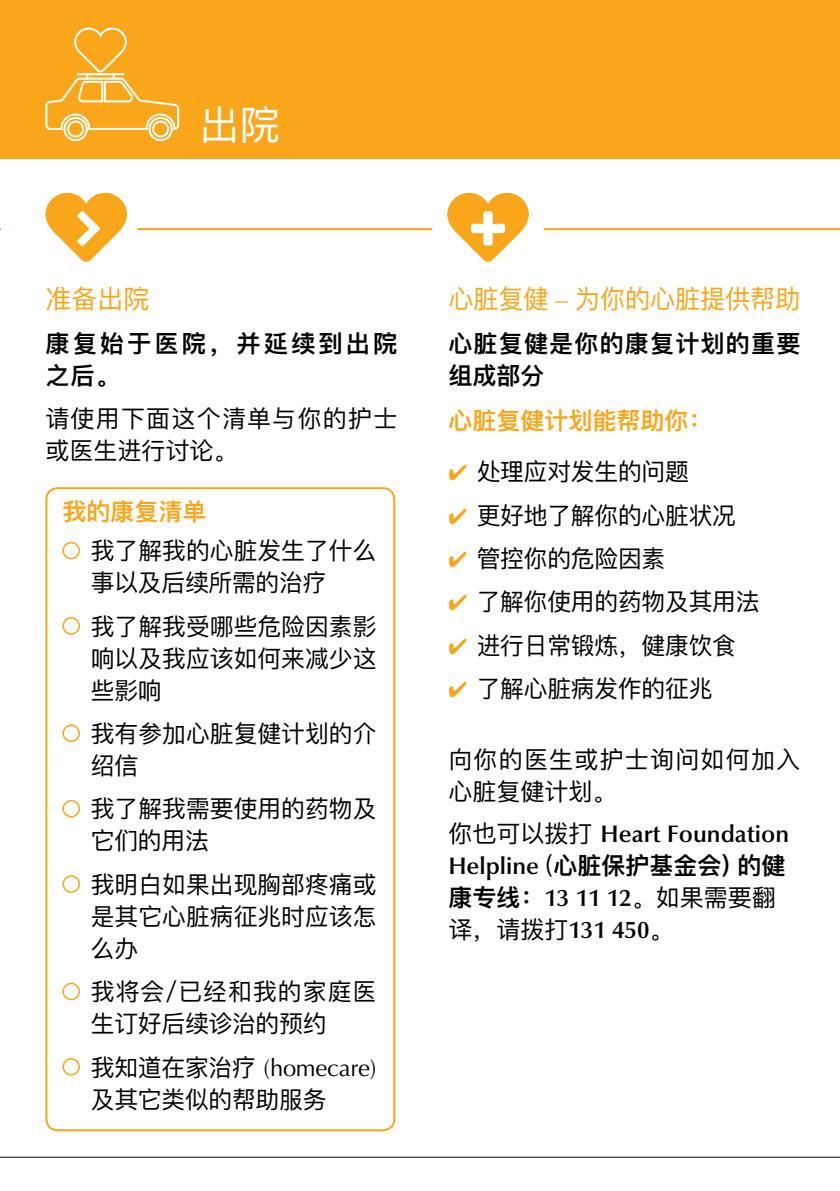
<style>
.page{position:relative;width:840px;height:1191px;background:#fff}
.page>*{position:absolute;margin:0;border:0;box-sizing:border-box;transform-origin:0 0}
.t1{font:40px "Ping Fang SC";color:#fff}
.t2{font:26px "Ping Fang SC";letter-spacing:-.01em;color:#faa61a}
.t3{font:24px/32px "Ping Fang SC";color:#000}
.t4{font:24px/32px "Ping Fang SC";letter-spacing:.05em;color:#000}
.t5{font:600 24px "Optima LT Std";color:#000}
.t6{font:24px/32px "Ping Fang SC";letter-spacing:.02em;color:#000}
.t7{font:600 24px "Ping Fang SC";color:#000}
.t8{font:600 24px/32px "Ping Fang SC";letter-spacing:.05em;color:#000}
.t9{font:24px "Optima LT Std";letter-spacing:-.01em;color:#000}
.t10{font:600 24px "Ping Fang SC";color:#faa61a}
.t11{font:600 24px/32px "Ping Fang SC";letter-spacing:.125em;color:#000}
.s1{font-family:"Ping Fang SC"}
.s2{font-family:"Optima LT Std"}
.s3{color:#faa61a}
.s4{font-family:"Ping Fang SC";font-weight:400}
.s5{font-weight:400}
.s6{font-family:"Optima LT Std";font-weight:600}
</style>
<div class="page">
<div style="left:45px;top:487px;width:350px;height:644px;border:2px solid #faa61a;border-radius:11px"></div>
<div style="left:0;top:0;width:839px;height:159px;background:#faa61a"></div>
<hr style="left:839px;top:0;width:1px;height:159px;background:#1d8d72">
<hr style="left:137px;top:228px;width:295px;height:2px;background:#faa61a">
<hr style="left:543px;top:228px;width:296px;height:2px;background:#faa61a">
<hr style="left:0;top:1156px;width:839px;height:1px;background:#000">
<div style="left:62px;top:542px;width:18px;height:17px;border:2px solid #faa61a;border-radius:50%"></div>
<div style="left:62px;top:617px;width:18px;height:17px;border:2px solid #faa61a;border-radius:50%"></div>
<div style="left:62px;top:724px;width:18px;height:18px;border:2px solid #faa61a;border-radius:50%"></div>
<div style="left:62px;top:800px;width:18px;height:17px;border:2px solid #faa61a;border-radius:50%"></div>
<div style="left:62px;top:875px;width:18px;height:17px;border:2px solid #faa61a;border-radius:50%"></div>
<div style="left:62px;top:982px;width:18px;height:18px;border:2px solid #faa61a;border-radius:50%"></div>
<div style="left:62px;top:1058px;width:18px;height:17px;border:2px solid #faa61a;border-radius:50%"></div>
<svg style="left:45px;top:192px;width:82px;height:70px"></svg>
<svg style="left:447px;top:192px;width:82px;height:70px"></svg>
<svg style="left:45px;top:27px;width:135px;height:115px"></svg>
<h1 class="t1" style="left:199px;top:100px;width:81px">出院</h1>
<p class="t2" style="left:45px;top:283px;width:105px">准备出院</p>
<p class="t11" style="left:45px;top:327px;width:353px">康复始于医院，并延续到出院之后。</p>
<p class="t4" style="left:45px;top:402px;width:353px">请使用下面这个清单与你的护士或医生进行讨论。</p>
<p class="t10" style="left:62px;top:497px;width:145px">我的康复清单</p>
<p class="t3" style="left:91px;top:534px;width:287px">我了解我的心脏发生了什么事以及后续所需的治疗</p>
<p class="t3" style="left:91px;top:610px;width:287px;text-align:justify">我了解我受哪些危险因素影响以及我应该如何来减少这些影响</p>
<p class="t3" style="left:91px;top:717px;width:287px">我有参加心脏复健计划的介绍信</p>
<p class="t3" style="left:91px;top:792px;width:287px">我了解我需要使用的药物及它们的用法</p>
<p class="t3" style="left:91px;top:868px;width:287px;text-align:justify">我明白如果出现胸部疼痛或是其它心脏病征兆时应该怎么办</p>
<p class="t6" style="left:91px;top:975px;width:287px">我将会/已经和我的家庭医生订好后续诊治的预约</p>
<p class="t9" style="left:91px;top:1053px;width:287px"><span class="s1">我知道在家治疗</span> (homecare)</p>
<p class="t3" style="left:91px;top:1082px;width:237px">及其它类似的帮助服务</p>
<p class="t2" style="left:448px;top:283px;width:353px">心脏复健 <span class="s2">–</span> 为你的心脏提供帮助</p>
<p class="t8" style="left:448px;top:327px;width:353px">心脏复健是你的康复计划的重要组成部分</p>
<p class="t10" style="left:448px;top:405px;width:266px">心脏复健计划能帮助你：</p>
<p class="t3" style="left:448px;top:455px;width:242px"><span class="s3">✔</span> 处理应对发生的问题</p>
<p class="t3" style="left:448px;top:499px;width:289px"><span class="s3">✔</span> 更好地了解你的心脏状况</p>
<p class="t3" style="left:448px;top:542px;width:218px"><span class="s3">✔</span> 管控你的危险因素</p>
<p class="t3" style="left:448px;top:585px;width:312px"><span class="s3">✔</span> 了解你使用的药物及其用法</p>
<p class="t3" style="left:448px;top:629px;width:289px"><span class="s3">✔</span> 进行日常锻炼，健康饮食</p>
<p class="t3" style="left:448px;top:672px;width:265px"><span class="s3">✔</span> 了解心脏病发作的征兆</p>
<p class="t4" style="left:448px;top:743px;width:353px">向你的医生或护士询问如何加入心脏复健计划。</p>
<p class="t5" style="left:448px;top:819px;width:342px"><span class="s4">你也可以拨打</span> Heart Foundation</p>
<p class="t7" style="left:448px;top:850px;width:338px"><span class="s2">Helpline</span> <span class="s5">(</span>心脏保护基金会) 的健</p>
<p class="t5" style="left:448px;top:883px;width:329px"><span class="s1">康专线：</span>13 11 12<span class="s4">。如果需要翻</span></p>
<p class="t3" style="left:448px;top:913px;width:226px">译，请拨打<span class="s6">131 450</span>。</p>
</div>
